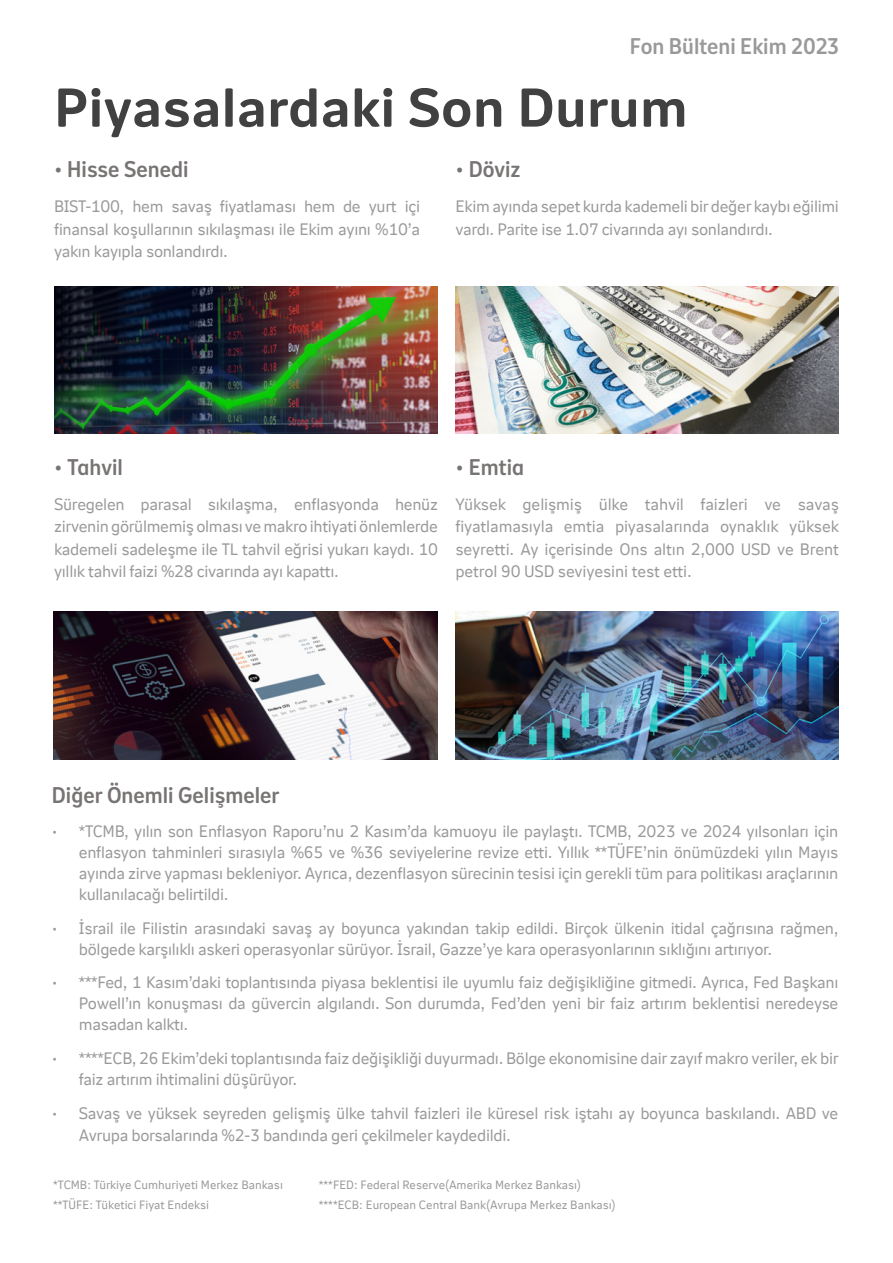
<style>
.page{position:relative;width:893px;height:1263px;background:#fff}
.page>*{position:absolute;margin:0;border:0;box-sizing:border-box;transform-origin:0 0}
.t1{font:700 54px "Nitti Grotesk NN Text";color:#414141}
.t2{font:22.5px "Nitti Grotesk NN Heading";color:#777473}
.t3{font:22.5px "Nitti Grotesk NN Heading";color:#999}
.t4{font:16.5px/22.5px "Nitti Grotesk NN Text";letter-spacing:-.02em;color:#999;text-align:justify}
.t5{font:12px/19.4px "Nitti Grotesk NN Text";color:#999}
.s1{font-size:24px}
</style>
<div class="page">
<img style="left:455px;top:286px;width:384px;height:148px">
<img style="left:455px;top:611px;width:383px;height:148px">
<img style="left:54px;top:286px;width:383px;height:148px">
<img style="left:54px;top:611px;width:383px;height:148px">
<h2 class="t3" style="left:630px;top:30px;width:211px">Fon Bülteni Ekim 2023</h2>
<h1 class="t1" style="left:54px;top:68px;width:635px">Piyasalardaki Son Durum</h1>
<h2 class="t2" style="left:54px;top:153px;width:136px"><span class="s1">•</span> Hisse Senedi</h2>
<p class="t4" style="left:54px;top:194px;width:368px">BIST-100, hem savaş fiyatlaması hem de yurt içi finansal koşullarının sıkılaşması ile Ekim ayını %10’a yakın kayıpla sonlandırdı.</p>
<h2 class="t2" style="left:455px;top:153px;width:67px"><span class="s1">•</span> Döviz</h2>
<p class="t4" style="left:455px;top:194px;width:385px">Ekim ayında sepet kurda kademeli bir değer kaybı eğilimi vardı. Parite ise 1.07 civarında ayı sonlandırdı.</p>
<h2 class="t2" style="left:54px;top:450px;width:70px"><span class="s1">•</span> Tahvil</h2>
<p class="t4" style="left:54px;top:492px;width:385px">Süregelen parasal sıkılaşma, enflasyonda henüz zirvenin görülmemiş olması ve makro ihtiyati önlemlerde kademeli sadeleşme ile TL tahvil eğrisi yukarı kaydı. 10 yıllık tahvil faizi %28 civarında ayı kapattı.</p>
<h2 class="t2" style="left:455px;top:450px;width:70px"><span class="s1">•</span> Emtia</h2>
<p class="t4" style="left:455px;top:492px;width:385px">Yüksek gelişmiş ülke tahvil faizleri ve savaş fiyatlamasıyla emtia piyasalarında oynaklık yüksek seyretti. Ay içerisinde Ons altın 2,000 USD ve Brent petrol 90 USD seviyesini test etti.</p>
<h2 class="t2" style="left:52px;top:779px;width:229px">Diğer Önemli Gelişmeler</h2>
<p class="t4" style="left:79px;top:820px;width:761px;line-height:21px;text-indent:-27px">• *TCMB, yılın son Enflasyon Raporu’nu 2 Kasım’da kamuoyu ile paylaştı. TCMB, 2023 ve 2024 yılsonları için enflasyon tahminleri sırasıyla %65 ve %36 seviyelerine revize etti. Yıllık **TÜFE’nin önümüzdeki yılın Mayıs ayında zirve yapması bekleniyor. Ayrıca, dezenflasyon sürecinin tesisi için gerekli tüm para politikası araçlarının kullanılacağı belirtildi.</p>
<p class="t4" style="left:79px;top:916px;width:761px;line-height:21px;text-indent:-27px">• İsrail ile Filistin arasındaki savaş ay boyunca yakından takip edildi. Birçok ülkenin itidal çağrısına rağmen, bölgede karşılıklı askeri operasyonlar sürüyor. İsrail, Gazze’ye kara operasyonlarının sıklığını artırıyor.</p>
<p class="t4" style="left:79px;top:971px;width:761px;line-height:21px;text-indent:-27px">• ***Fed, 1 Kasım’daki toplantısında piyasa beklentisi ile uyumlu faiz değişikliğine gitmedi. Ayrıca, Fed Başkanı Powell’ın konuşması da güvercin algılandı. Son durumda, Fed’den yeni bir faiz artırım beklentisi neredeyse masadan kalktı.</p>
<p class="t4" style="left:79px;top:1047px;width:761px;line-height:21px;text-indent:-27px">• ****ECB, 26 Ekim’deki toplantısında faiz değişikliği duyurmadı. Bölge ekonomisine dair zayıf makro veriler, ek bir faiz artırım ihtimalini düşürüyor.</p>
<p class="t4" style="left:79px;top:1101px;width:761px;text-indent:-27px">• Savaş ve yüksek seyreden gelişmiş ülke tahvil faizleri ile küresel risk iştahı ay boyunca baskılandı. ABD ve<br>Avrupa borsalarında %2-3 bandında geri çekilmeler kaydedildi.</p>
<p class="t5" style="left:53px;top:1175px;width:231px">*TCMB: Türkiye Cumhuriyeti Merkez Bankası **TÜFE: Tüketici Fiyat Endeksi</p>
<p class="t5" style="left:319px;top:1175px;width:298px">***FED: Federal Reserve(Amerika Merkez Bankası) ****ECB: European Central Bank(Avrupa Merkez Bankası)</p>
</div>
